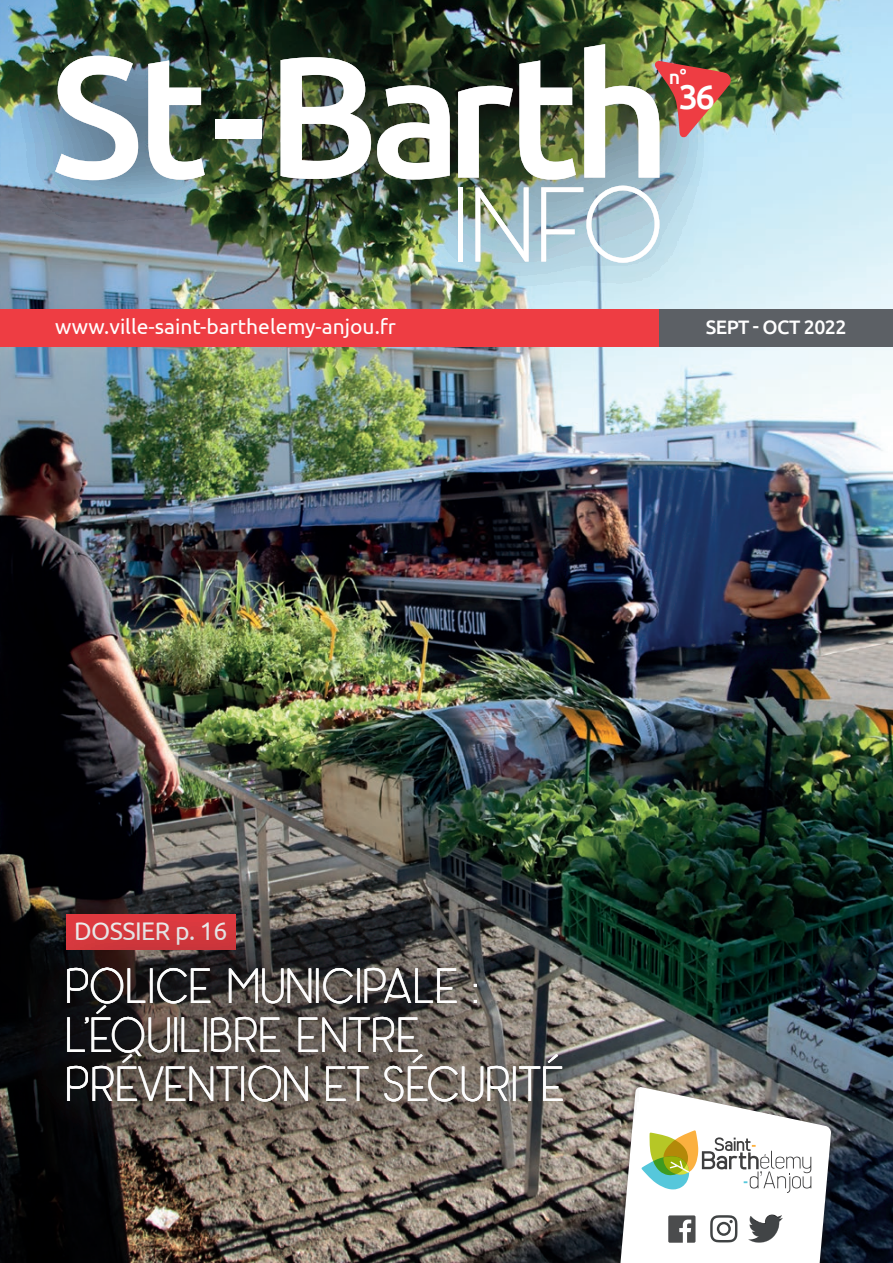
<style>
.page{position:relative;width:893px;height:1263px;background:#fff}
.page>*{position:absolute;margin:0;border:0;box-sizing:border-box;transform-origin:0 0}
.t1{font:300 49.2px/49.2px "Panama";letter-spacing:-.02em;color:#fff;scale:.94 1}
.t2{font:500 34.5px "Ubuntu";color:#fff}
.t3{font:25.5px "Ubuntu";letter-spacing:-.02em;color:#fff}
.t4{font:21px "Ubuntu";color:#fff}
.t5{font:500 19.5px "Ubuntu";letter-spacing:-.03em;color:#fff}
</style>
<div class="page">
<img style="left:0;top:347px;width:893px;height:916px">
<img style="left:721px;top:0;width:172px;height:309px">
<div style="left:610px;top:1078px;width:230px;height:185px;background:#231f20;opacity:.5"></div>
<svg style="left:606px;top:1086px;width:225px;height:177px"></svg>
<img style="left:739px;top:1202px;width:54px;height:54px">
<div style="left:0;top:0;width:721px;height:321px;background:#231f20;opacity:.4"></div>
<svg style="left:55px;top:56px;width:83px;height:124px"></svg>
<div style="left:215px;top:119px;width:46px;height:19px;background:#fff"></div>
<img style="left:148px;top:61px;width:57px;height:119px">
<svg style="left:281px;top:57px;width:90px;height:122px"></svg>
<svg style="left:377px;top:85px;width:73px;height:94px"></svg>
<svg style="left:458px;top:86px;width:55px;height:92px"></svg>
<svg style="left:519px;top:61px;width:57px;height:119px"></svg>
<div style="left:458px;top:187px;width:5px;height:75px;background:#fff"></div>
<svg style="left:541px;top:186px;width:118px;height:77px"></svg>
<img style="left:475px;top:187px;width:54px;height:75px">
<img style="left:584px;top:44px;width:147px;height:134px">
<div style="left:0;top:309px;width:659px;height:38px;background:#ee3d43"></div>
<div style="left:659px;top:309px;width:234px;height:38px;background:#5c6065"></div>
<svg style="left:0;top:879px;width:639px;height:311px;background:#514944"></svg>
<p class="t5" style="left:669px;top:64px;width:19px">n°</p>
<p class="t2" style="left:678px;top:75px;width:38px">36</p>
<p class="t4" style="left:55px;top:314px;width:342px">www.ville-saint-barthelemy-anjou.fr</p>
<p class="t5" style="left:706px;top:315px;width:142px">SEPT - OCT 2022</p>
<p class="t3" style="left:74px;top:915px;width:155px">DOSSIER p. 16</p>
<p class="t1" style="left:65px;top:959px;width:534px">POLICE MUNICIPALE :<br>L’ÉQUILIBRE ENTRE<br>PRÉVENTION ET SÉCURITÉ</p>
</div>
